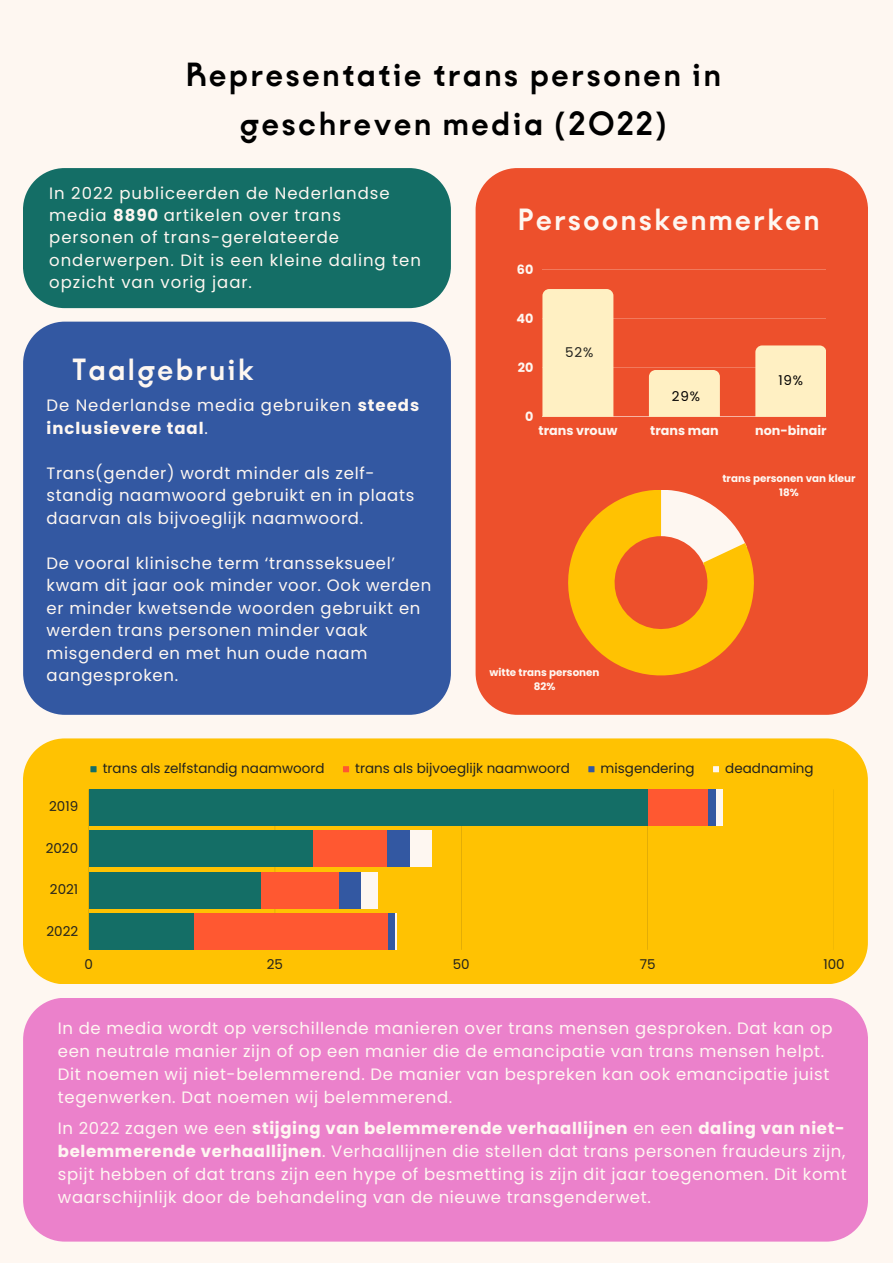
<style>
.page{position:relative;width:893px;height:1264px;background:#fff}
.page>*{position:absolute;margin:0;border:0;box-sizing:border-box;transform-origin:0 0}
.t1{font:700 36px/49.5px "Kobe 1.1";letter-spacing:.06em;color:#000;text-align:center}
.t2{font:700 33px "Kobe 1.1";letter-spacing:.06em;color:#fef7f1}
.t3{font:16.5px/22.5px "Poppins";letter-spacing:.04em;color:#fef7f1}
.t4{font:16.5px/22.5px "Poppins";letter-spacing:.06em;color:#fef7f1}
.t5{font:13.5px "Poppins";color:#22221e}
.t6{font:13.5px "Poppins";color:#000}
.t7{font:700 12.75px "Poppins";color:#fef7f1}
.t8{font:700 10.35px/14.4px "Poppins";color:#fef7f1;text-align:center}
.s1{font-weight:700}
</style>
<div class="page">
<div style="left:0;top:0;width:892px;height:1262px;background:#fef7f1"></div>
<div style="left:23px;top:321px;width:428px;height:393px;background:#3358a2"></div>
<div style="left:475px;top:168px;width:392px;height:546px;background:#ed502c"></div>
<hr style="left:542px;top:269px;width:284px;height:1px;background:#fef7f1">
<hr style="left:542px;top:318px;width:284px;height:1px;background:#fef7f1">
<hr style="left:542px;top:367px;width:284px;height:1px;background:#fef7f1">
<hr style="left:542px;top:416px;width:284px;height:1px;background:#fef7f1">
<div style="left:542px;top:289px;width:71px;height:128px;background:#fff0c3"></div>
<svg style="left:649px;top:370px;width:70px;height:7px"></svg>
<div style="left:755px;top:345px;width:71px;height:72px;background:#fff0c3"></div>
<svg style="left:568px;top:489px;width:185px;height:186px;background:#f7992c"></svg>
<div style="left:23px;top:168px;width:428px;height:140px;background:#146e66"></div>
<div style="left:23px;top:738px;width:844px;height:246px;background:#ffc202"></div>
<div style="left:90px;top:766px;width:7px;height:6px;background:#146e66"></div>
<svg style="left:343px;top:766px;width:6px;height:6px"></svg>
<svg style="left:588px;top:766px;width:6px;height:6px"></svg>
<svg style="left:713px;top:766px;width:6px;height:6px"></svg>
<div style="left:88px;top:789px;width:746px;height:160px;background:#ffc202"></div>
<div style="left:89px;top:830px;width:342px;height:36px;background:#fef7f1"></div>
<div style="left:89px;top:872px;width:288px;height:36px;background:#fef7f1"></div>
<div style="left:89px;top:830px;width:320px;height:36px;background:#3358a2"></div>
<div style="left:89px;top:872px;width:272px;height:36px;background:#3358a2"></div>
<div style="left:89px;top:789px;width:618px;height:36px;background:#ff5831"></div>
<div style="left:89px;top:830px;width:298px;height:36px;background:#ff5831"></div>
<div style="left:89px;top:872px;width:249px;height:36px;background:#ff5831"></div>
<div style="left:89px;top:913px;width:299px;height:36px;background:#ff5831"></div>
<div style="left:89px;top:789px;width:558px;height:36px;background:#146e66"></div>
<div style="left:89px;top:830px;width:223px;height:36px;background:#146e66"></div>
<div style="left:89px;top:872px;width:171px;height:36px;background:#146e66"></div>
<div style="left:89px;top:913px;width:105px;height:36px;background:#146e66"></div>
<div style="left:23px;top:998px;width:844px;height:243px;background:#eb81cb"></div>
<h1 class="t1" style="left:185px;top:50px;width:537px">Representatie trans personen in geschreven media (2022)</h1>
<p class="t4" style="left:49px;top:181px;width:373px">In 2022 publiceerden de Nederlandse media <span class="s1">8890</span> artikelen over trans personen of trans-gerelateerde onderwerpen. Dit is een kleine daling ten opzicht van vorig jaar.</p>
<h2 class="t2" style="left:72px;top:352px;width:183px">Taalgebruik</h2>
<p class="t4" style="left:46px;top:394px;width:374px">De Nederlandse media gebruiken <span class="s1">steeds inclusievere taal</span>.</p>
<p class="t3" style="left:46px;top:462px;width:369px">Trans(gender) wordt minder als zelf&shy;standig naamwoord gebruikt en in plaats daarvan als bijvoeglijk naamwoord.</p>
<p class="t3" style="left:46px;top:552px;width:386px">De vooral klinische term ‘transseksueel’ kwam dit jaar ook minder voor. Ook werden er minder kwetsende woorden gebruikt en werden trans personen minder vaak misgenderd en met hun oude naam aangesproken.</p>
<h2 class="t2" style="left:517px;top:202px;width:303px">Persoonskenmerken</h2>
<p class="t7" style="left:517px;top:260px;width:18px">60</p>
<p class="t7" style="left:516px;top:309px;width:18px">40</p>
<p class="t7" style="left:517px;top:358px;width:17px">20</p>
<p class="t7" style="left:525px;top:407px;width:10px">0</p>
<p class="t5" style="left:565px;top:342px;width:30px">52%</p>
<p class="t6" style="left:671px;top:386px;width:30px">29%</p>
<p class="t6" style="left:778px;top:371px;width:26px">19%</p>
<p class="t7" style="left:538px;top:421px;width:80px">trans vrouw</p>
<p class="t7" style="left:650px;top:421px;width:70px">trans man</p>
<p class="t7" style="left:755px;top:421px;width:73px">non-binair</p>
<p class="t8" style="left:489px;top:664px;width:111px">witte trans personen<br>82%</p>
<p class="t8" style="left:722px;top:471px;width:135px">trans personen van kleur<br>18%</p>
<p class="t5" style="left:49px;top:797px;width:31px">2019</p>
<p class="t5" style="left:46px;top:838px;width:34px">2020</p>
<p class="t5" style="left:50px;top:880px;width:30px">2021</p>
<p class="t5" style="left:46px;top:921px;width:33px">2022</p>
<p class="t5" style="left:103px;top:759px;width:223px">trans als zelfstandig naamwoord</p>
<p class="t5" style="left:355px;top:759px;width:216px">trans als bijvoeglijk naamwoord</p>
<p class="t5" style="left:600px;top:759px;width:95px">misgendering</p>
<p class="t5" style="left:725px;top:759px;width:90px">deadnaming</p>
<p class="t5" style="left:84px;top:954px;width:10px">0</p>
<p class="t5" style="left:267px;top:954px;width:18px">25</p>
<p class="t5" style="left:453px;top:954px;width:18px">50</p>
<p class="t5" style="left:639px;top:954px;width:17px">75</p>
<p class="t5" style="left:823px;top:954px;width:23px">100</p>
<p class="t3" style="left:58px;top:1017px;width:776px;line-height:23px">In de media wordt op verschillende manieren over trans mensen gesproken. Dat kan op een neutrale manier zijn of op een manier die de emancipatie van trans mensen helpt.<br>Dit noemen wij niet-belemmerend. De manier van bespreken kan ook emancipatie juist tegenwerken. Dat noemen wij belemmerend.</p>
<p class="t3" style="left:58px;top:1116px;width:790px;line-height:23px">In 2022 zagen we een <span class="s1">stijging van belemmerende verhaallijnen</span> en een <span class="s1">daling van niet&shy;belemmerende verhaallijnen</span>. Verhaallijnen die stellen dat trans personen fraudeurs zijn, spijt hebben of dat trans zijn een hype of besmetting is zijn dit jaar toegenomen. Dit komt waarschijnlijk door de behandeling van de nieuwe transgenderwet.</p>
</div>
